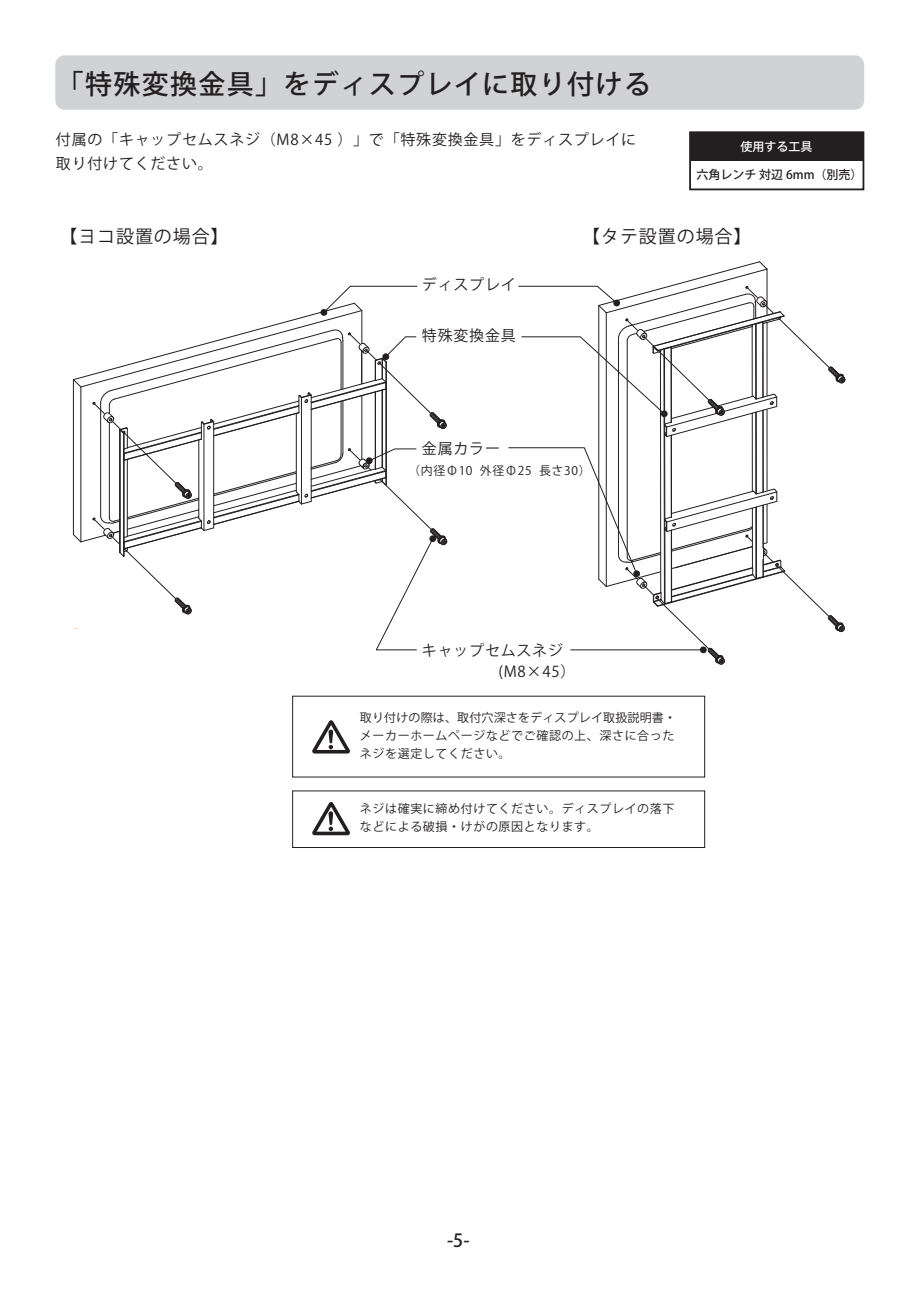
<style>
.page{position:relative;width:919px;height:1289px;background:#fff}
.page>*{position:absolute;margin:0;border:0;box-sizing:border-box;transform-origin:0 0}
.t1{font:500 27px "Koz Go Pr 6 N";letter-spacing:.05em;color:#231f20}
.t2{font:18px "Koz Go Pr 6 N";letter-spacing:.05em;color:#231f20}
.t3{font:500 18px "Koz Go Pr 6 N";color:#231f20}
.t4{font:15px/24px "Koz Go Pr 6 N";letter-spacing:.05em;color:#231f20}
.t5{font:12px/18px "Koz Go Pr 6 N";letter-spacing:.05em;color:#231f20}
.t6{font:500 12px "Koz Go Pr 6 N";color:#231f20}
.t7{font:500 12px "Koz Go Pr 6 N";color:#fff}
</style>
<div class="page">
<div style="left:55px;top:55px;width:809px;height:55px;background:#d1d2d4;border-radius:9px"></div>
<div style="left:690px;top:132px;width:173px;height:29px;background:#231f20"></div>
<div style="left:689px;top:131px;width:175px;height:59px;border:2px solid #231f20"></div>
<svg style="left:312px;top:720px;width:38px;height:33px"></svg>
<svg style="left:312px;top:802px;width:38px;height:33px"></svg>
<svg style="left:508px;top:261px;width:337px;height:403px"></svg>
<svg style="left:72px;top:286px;width:375px;height:364px"></svg>
<h1 class="t1" style="left:57px;top:68px;width:595px">「特殊変換金具」をディスプレイに取り付ける</h1>
<p class="t4" style="left:56px;top:128px;width:581px">付属の「キャップセムスネジ（M8×45 ）」で「特殊変換金具」をディスプレイに取り付けてください。</p>
<p class="t7" style="left:740px;top:140px;width:74px">使用する工具</p>
<p class="t6" style="left:696px;top:168px;width:168px">六角レンチ 対辺 6mm（別売）</p>
<h2 class="t2" style="left:59px;top:226px;width:171px">【ヨコ設置の場合】</h2>
<h2 class="t2" style="left:582px;top:226px;width:171px">【タテ設置の場合】</h2>
<p class="t4" style="left:422px;top:273px;width:95px">ディスプレイ</p>
<p class="t4" style="left:422px;top:323px;width:95px">特殊変換金具</p>
<p class="t4" style="left:422px;top:437px;width:79px">金属カラー</p>
<p class="t5" style="left:408px;top:461px;width:184px">（内径Φ10 外径Φ25 長さ30）</p>
<p class="t4" style="left:498px;top:640px;width:78px;line-height:21px;text-indent:-76px">キャップセムスネジ(M8×45）</p>
<p class="t5" style="left:360px;top:709px;width:317px">取り付けの際は、取付穴深さをディスプレイ取扱説明書・メーカーホームページなどでご確認の上、深さに合ったネジを選定してください。</p>
<p class="t5" style="left:360px;top:799px;width:316px">ネジは確実に締め付けてください。ディスプレイの落下などによる破損・けがの原因となります。</p>
<h2 class="t3" style="left:447px;top:1230px;width:24px">-5-</h2>
</div>
